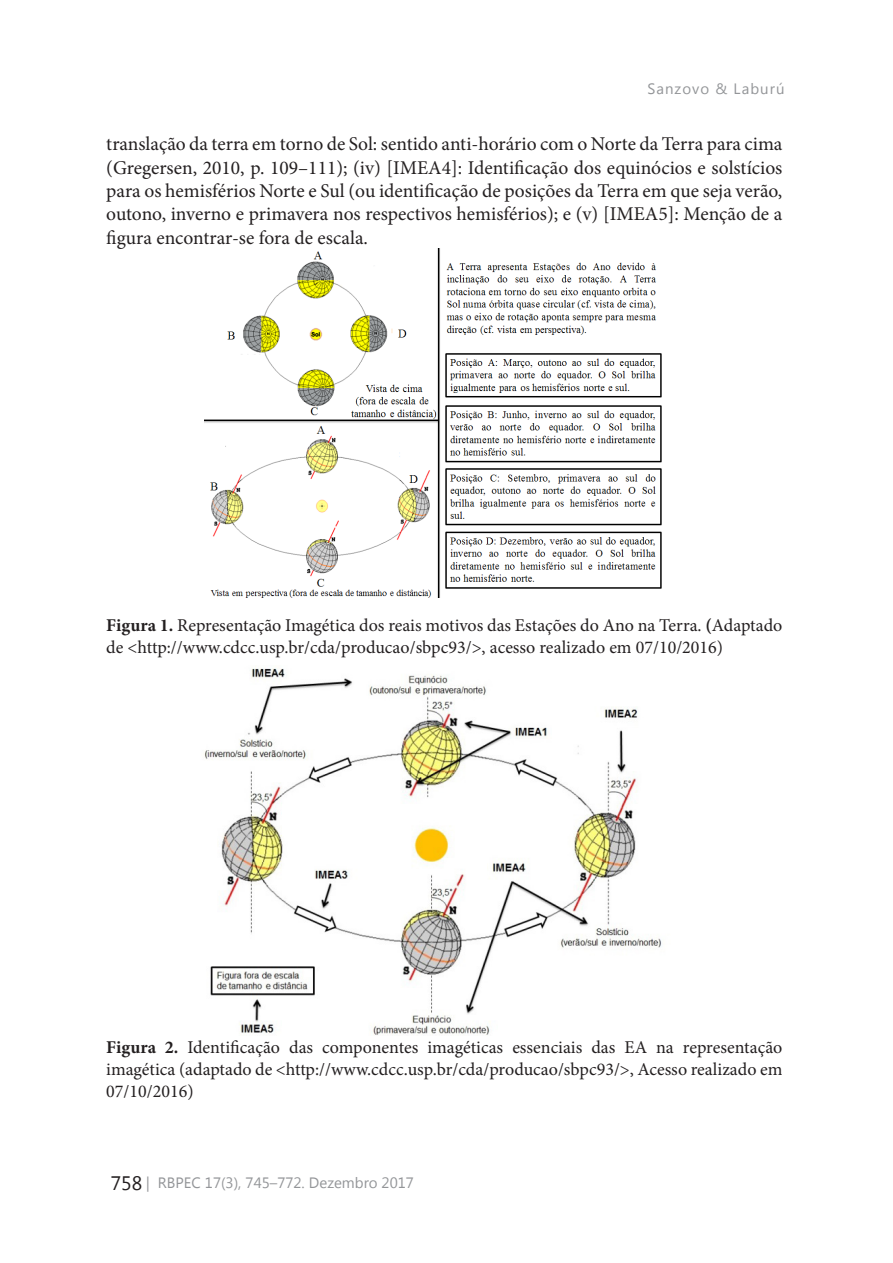
<style>
.page{position:relative;width:893px;height:1263px;background:#fff}
.page>*{position:absolute;margin:0;border:0;box-sizing:border-box;transform-origin:0 0}
.t1{font:19.5px/23.4px "Minion Pro";color:#231f20;text-align:justify}
.Título_tabelas_e_qua{font:18px/21.6px "Minion Pro";color:#231f20}
.t2{font:15px "Segoe UI";color:#939598}
.t3{font:15px "Segoe UI";letter-spacing:.07em;color:#939598}
.s1{font-weight:700}
.s2{font-size:19.5px;color:#231f20}
</style>
<div class="page">
<img style="left:204px;top:249px;width:458px;height:349px">
<img style="left:204px;top:666px;width:458px;height:369px">
<p class="t3" style="left:647px;top:78px;width:139px">Sanzovo &amp; Laburú</p>
<p class="t1" style="left:106px;top:132px;width:678px">translação da terra em torno de Sol: sentido anti-horário com o Norte da Terra para cima (Gregersen, 2010, p. 109–111); (iv) [IMEA4]: Identificação dos equinócios e solstícios para os hemisférios Norte e Sul (ou identificação de posições da Terra em que seja verão, outono, inverno e primavera nos respectivos hemisférios); e (v) [IMEA5]: Menção de a figura encontrar-se fora de escala.</p>
<p class="Título_tabelas_e_qua" style="left:106px;top:614px;width:678px"><span class="s1">Figura 1.</span> Representação Imagética dos reais motivos das Estações do Ano na Terra. <span class="s1">(</span>Adaptado de &lt;http://www.cdcc.usp.br/cda/producao/sbpc93/&gt;, acesso realizado em 07/10/2016)</p>
<p class="Título_tabelas_e_qua" style="left:106px;top:1037px;width:678px;text-align:justify"><span class="s1">Figura 2.</span> Identificação das componentes imagéticas essenciais das EA na representação imagética (adaptado de &lt;http://www.cdcc.usp.br/cda/producao/sbpc93/&gt;, Acesso realizado em 07/10/2016)</p>
<p class="t2" style="left:111px;top:1172px;width:305px"><span class="s2">758</span> | RBPEC 17(3), 745–772. Dezembro 2017</p>
</div>
